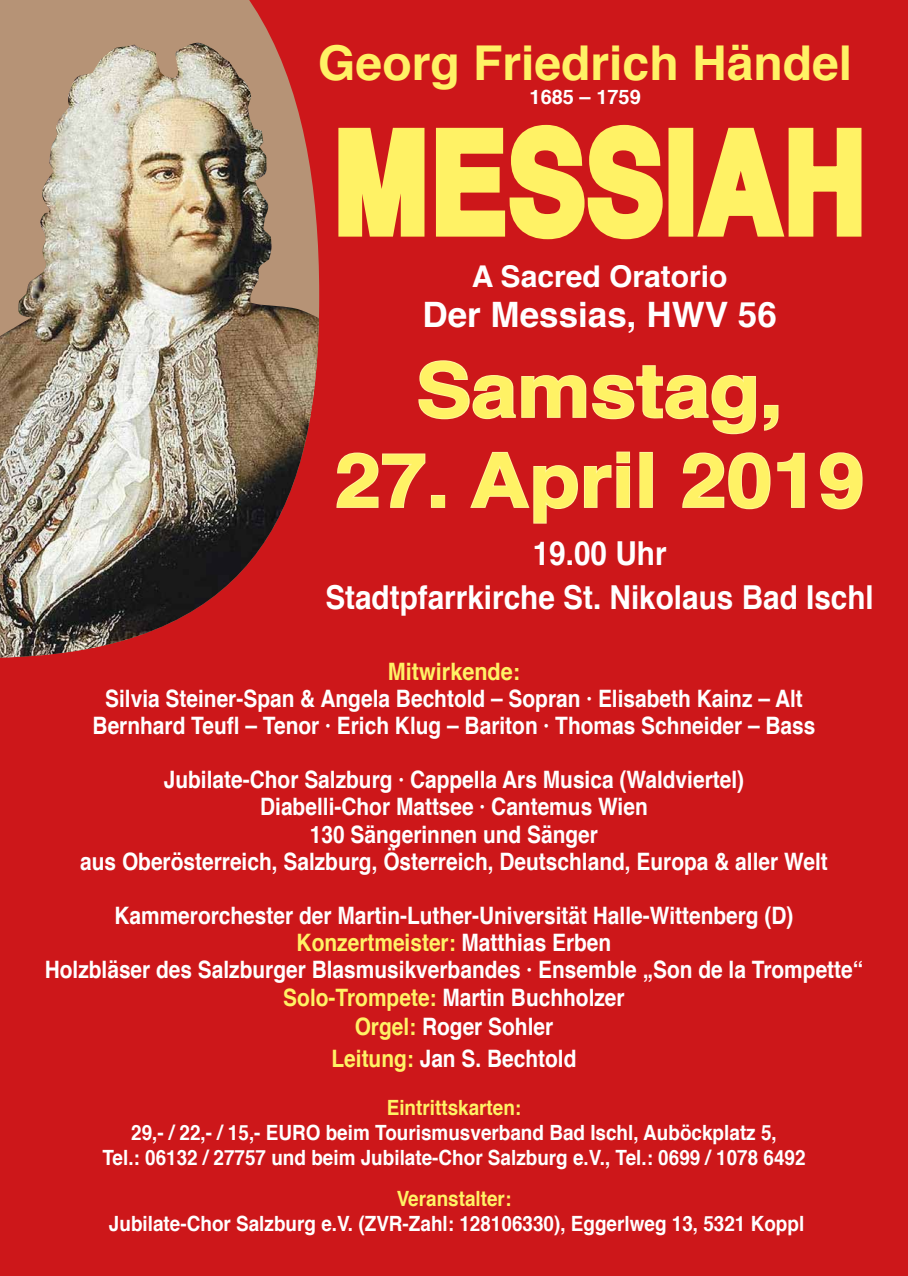
<style>
.page{position:relative;width:908px;height:1276px;background:#fff}
.page>*{position:absolute;margin:0;border:0;box-sizing:border-box;transform-origin:0 0}
.t1{font:700 140px "Helvetica";letter-spacing:.03em;color:#fff265;scale:.8 1}
.t2{font:700 75px "Helvetica";color:#fff265;scale:1.1 1}
.t3{font:700 48px "Helvetica";color:#fff265}
.t4{font:700 35px "Helvetica";color:#fff}
.t5{font:700 33px/44px "Helvetica";color:#fff;text-align:center;scale:.9 1}
.t6{font:700 30px "Helvetica";color:#fff}
.t7{font:700 24px/27px "Helvetica";color:#fff;text-align:center;scale:.87 1}
.t8{font:700 24px "Helvetica";color:#fff265;scale:.9 1}
.t9{font:700 21px/25.2px "Helvetica";color:#fff;text-align:center;scale:.9 1}
.t10{font:700 21px "Helvetica";color:#fff265;scale:.9 1}
.t11{font:700 20px "Helvetica";color:#fff}
.s1{color:#fff265}
</style>
<div class="page">
<div style="left:0;top:0;width:907px;height:1276px;background:#cd171a"></div>
<div style="left:0;top:0;width:274px;height:658px;background:#b69376"></div>
<img style="left:0;top:43px;width:319px;height:614px">
<svg style="left:338px;top:124px;width:325px;height:116px"></svg>
<div style="left:668px;top:128px;width:25px;height:109px;border:8px solid #fff265"></div>
<svg style="left:692px;top:127px;width:170px;height:110px"></svg>
<svg style="left:418px;top:360px;width:338px;height:75px"></svg>
<svg style="left:764px;top:404px;width:15px;height:27px"></svg>
<svg style="left:336px;top:452px;width:90px;height:56px"></svg>
<div style="left:430px;top:495px;width:15px;height:13px;border:2px solid #fff69b"></div>
<svg style="left:470px;top:451px;width:160px;height:73px"></svg>
<div style="left:639px;top:452px;width:13px;height:56px;border:2px solid #fff69b"></div>
<svg style="left:682px;top:452px;width:123px;height:58px"></svg>
<svg style="left:819px;top:452px;width:44px;height:58px"></svg>
<h3 class="t3" style="left:318px;top:24px;width:535px">Georg Friedrich Händel</h3>
<p class="t11" style="left:529px;top:81px;width:113px">1685 – 1759</p>
<h1 class="t1" style="left:334px;top:70px;width:665px">MESSIAH</h1>
<p class="t6" style="left:471px;top:252px;width:257px">A Sacred Oratorio</p>
<h3 class="t4" style="left:422px;top:286px;width:356px">Der Messias, HWV 56</h3>
<h2 class="t2" style="left:416px;top:330px;width:335px">Samstag,</h2>
<h2 class="t2" style="left:335px;top:420px;width:482px">27. April 2019</h2>
<h3 class="t5" style="left:325px;top:532px;width:610px">19.00 Uhr<br>Stadtpfarrkirche St. Nikolaus Bad Ischl</h3>
<p class="t8" style="left:388px;top:652px;width:148px">Mitwirkende:</p>
<p class="t7" style="left:93px;top:686px;width:832px">Silvia Steiner-Span &amp; Angela Bechtold – Sopran · Elisabeth Kainz – Alt<br>Bernhard Teufl – Tenor · Erich Klug – Bariton · Thomas Schneider – Bass</p>
<p class="t7" style="left:80px;top:767px;width:860px">Jubilate-Chor Salzburg · Cappella Ars Musica (Waldviertel)<br>Diabelli-Chor Mattsee · Cantemus Wien<br>130 Sängerinnen und Sänger<br>aus Oberösterreich, Salzburg, Österreich, Deutschland, Europa &amp; aller Welt</p>
<p class="t7" style="left:45px;top:901px;width:941px;line-height:27.9px">Kammerorchester der Martin-Luther-Universität Halle-Wittenberg (D)<br><span class="s1">Konzertmeister:</span> Matthias Erben<br>Holzbläser des Salzburger Blasmusikverbandes · Ensemble „Son de la Trompette“ <span class="s1">Solo-Trompete:</span> Martin Buchholzer<br><span class="s1">Orgel:</span> Roger Sohler</p>
<p class="t7" style="left:331px;top:1045px;width:283px"><span class="s1">Leitung:</span> Jan S. Bechtold</p>
<p class="t10" style="left:386px;top:1090px;width:151px">Eintrittskarten:</p>
<p class="t9" style="left:102px;top:1120px;width:782px">29,- / 22,- / 15,- EURO beim Tourismusverband Bad Ischl, Auböckplatz 5,<br>Tel.: 06132 / 27757 und beim Jubilate-Chor Salzburg e.V., Tel.: 0699 / 1078 6492</p>
<p class="t10" style="left:396px;top:1181px;width:129px">Veranstalter:</p>
<p class="t9" style="left:109px;top:1211px;width:773px">Jubilate-Chor Salzburg e.V. (ZVR-Zahl: 128106330), Eggerlweg 13, 5321 Koppl</p>
</div>
